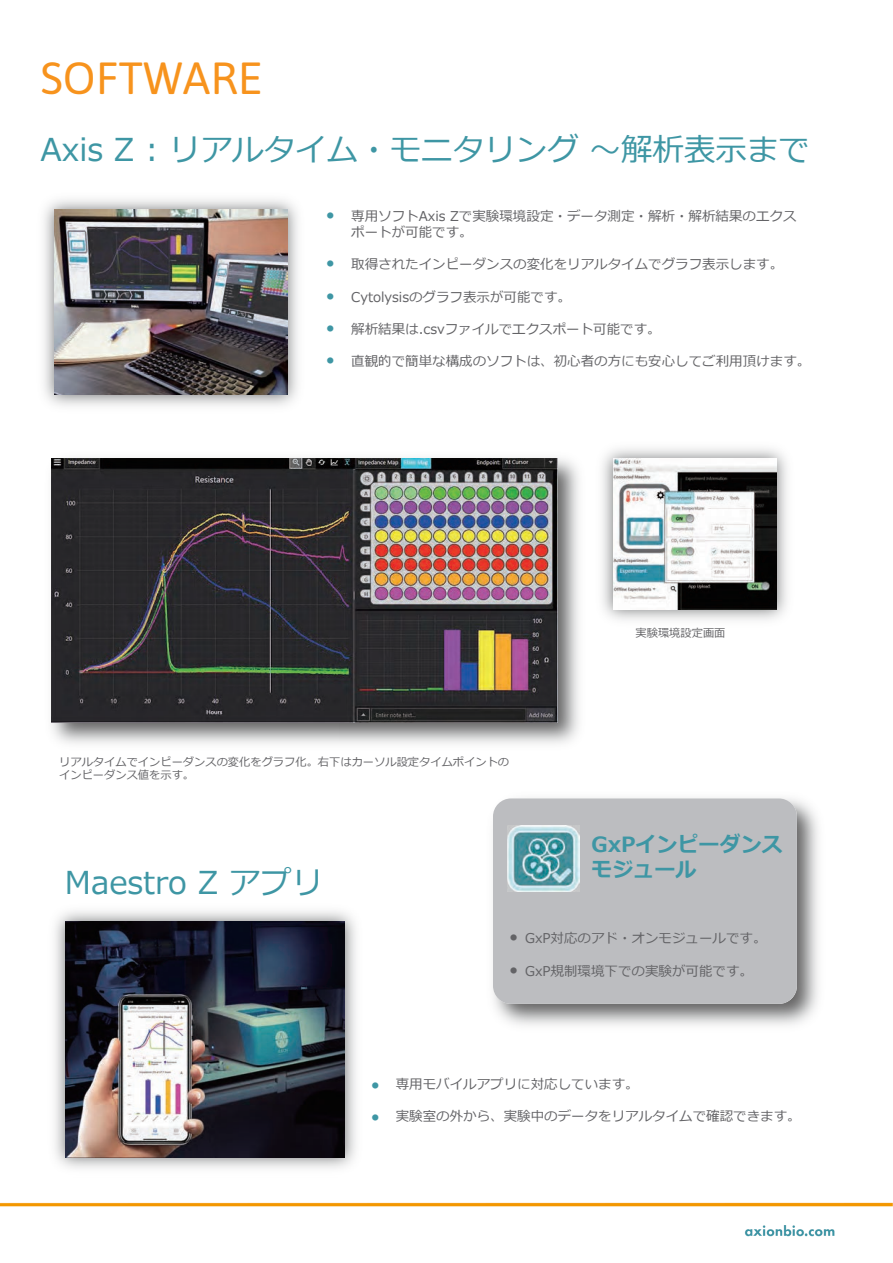
<style>
.page{position:relative;width:893px;height:1263px;background:#fff}
.page>*{position:absolute;margin:0;border:0;box-sizing:border-box;transform-origin:0 0}
.t1{font:45px "Asap";color:#f7931d}
.t2{font:31.5px "Meiryo";color:#3e96a4}
.t3{font:700 21px/25.2px "Meiryo";color:#3e96a4}
.t4{font:13.5px/16.2px "Meiryo";color:#636366}
.t5{font:700 13.5px "Meiryo";color:#3e96a4}
.t6{font:700 13.5px "Meiryo";color:#636366}
.t7{font:11.25px/13.5px "Meiryo";color:#636366}
</style>
<div class="page">
<img style="left:0;top:1202px;width:893px;height:35px">
<img style="left:493px;top:798px;width:325px;height:228px">
<div style="left:493px;top:798px;width:304px;height:206px;background:#bcbdc0;border-radius:18px"></div>
<img style="left:54px;top:209px;width:234px;height:186px">
<img style="left:65px;top:921px;width:280px;height:237px">
<img style="left:602px;top:448px;width:185px;height:172px">
<img style="left:613px;top:458px;width:164px;height:151px">
<img style="left:51px;top:458px;width:528px;height:286px">
<img style="left:51px;top:459px;width:506px;height:264px">
<img style="left:508px;top:826px;width:71px;height:66px">
<h1 class="t1" style="left:40px;top:52px;width:224px">SOFTWARE</h1>
<h2 class="t2" style="left:41px;top:127px;width:771px">Axis Z : リアルタイム・モニタリング ～解析表示まで</h2>
<p class="t5" style="left:326px;top:205px;width:11px">•</p>
<p class="t5" style="left:326px;top:254px;width:11px">•</p>
<p class="t5" style="left:326px;top:286px;width:11px">•</p>
<p class="t5" style="left:326px;top:318px;width:11px">•</p>
<p class="t5" style="left:326px;top:351px;width:11px">•</p>
<p class="t4" style="left:351px;top:208px;width:447px">専用ソフトAxis Zで実験環境設定・データ測定・解析・解析結果のエクスポートが可能です。</p>
<p class="t4" style="left:351px;top:257px;width:433px">取得されたインピーダンスの変化をリアルタイムでグラフ表示します。</p>
<p class="t4" style="left:351px;top:289px;width:221px">Cytolysisのグラフ表示が可能です。</p>
<p class="t4" style="left:351px;top:322px;width:311px">解析結果は.csvファイルでエクスポート可能です。</p>
<p class="t4" style="left:351px;top:354px;width:460px">直観的で簡単な構成のソフトは、初心者の方にも安心してご利用頂けます。</p>
<p class="t7" style="left:635px;top:627px;width:91px">実験環境設定画面</p>
<p class="t7" style="left:59px;top:756px;width:452px">リアルタイムでインピーダンスの変化をグラフ化。右下はカーソル設定タイムポイントのインピーダンス値を示す。</p>
<h2 class="t2" style="left:65px;top:860px;width:260px">Maestro Z アプリ</h2>
<h3 class="t3" style="left:591px;top:833px;width:193px">GxPインピーダンスモジュール</h3>
<p class="t6" style="left:509px;top:928px;width:11px">•</p>
<p class="t6" style="left:509px;top:960px;width:11px">•</p>
<p class="t4" style="left:525px;top:931px;width:243px">GxP対応のアド・オンモジュールです。</p>
<p class="t4" style="left:525px;top:963px;width:229px">GxP規制環境下での実験が可能です。</p>
<p class="t5" style="left:371px;top:1075px;width:11px">•</p>
<p class="t5" style="left:371px;top:1108px;width:11px">•</p>
<p class="t4" style="left:396px;top:1077px;width:244px">専用モバイルアプリに対応しています。</p>
<p class="t4" style="left:396px;top:1109px;width:406px">実験室の外から、実験中のデータをリアルタイムで確認できます。</p>
</div>
